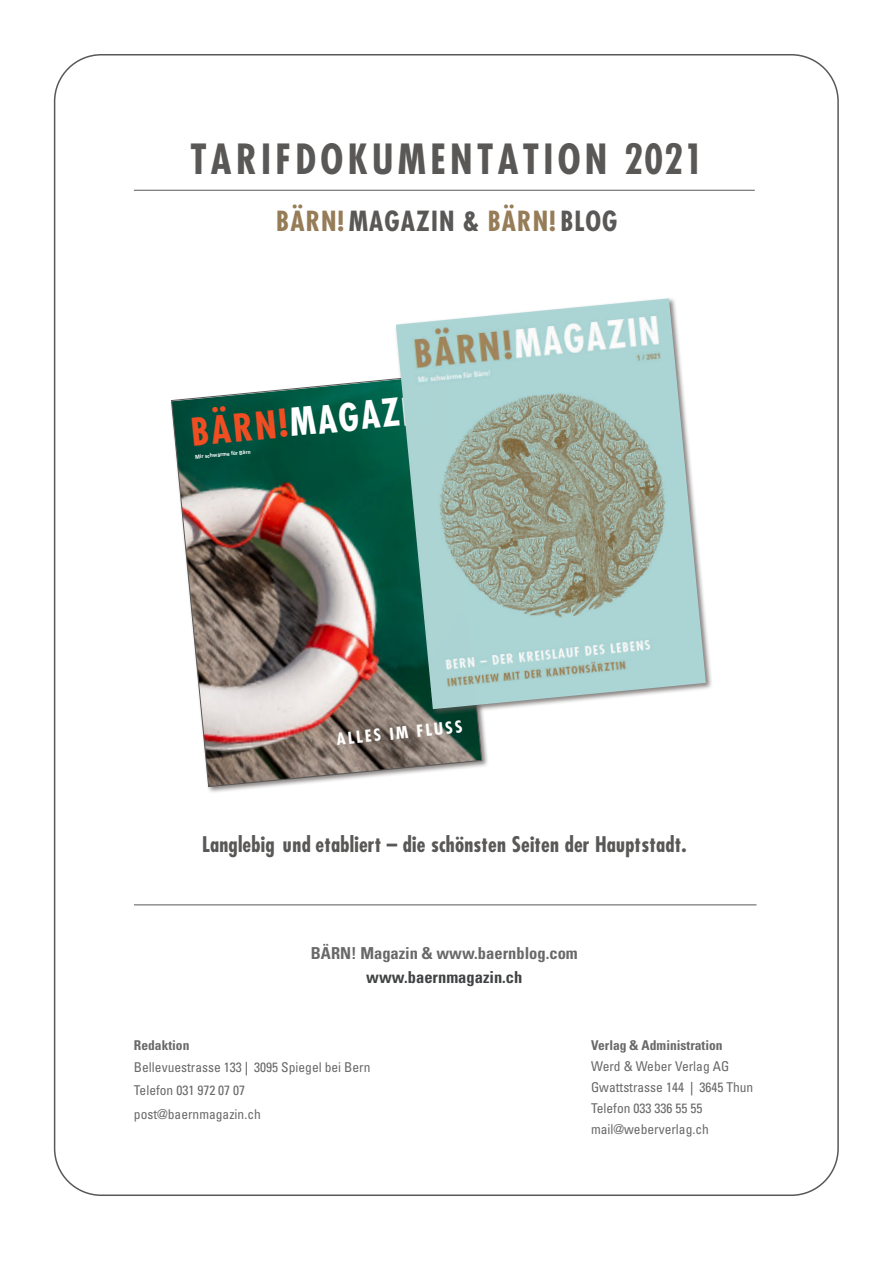
<style>
.page{position:relative;width:893px;height:1263px;background:#fff}
.page>*{position:absolute;margin:0;border:0;box-sizing:border-box;transform-origin:0 0}
.Text{font:700 condensed 40.5px "Futura";letter-spacing:.11em;color:#595857}
.t1{font:700 condensed 37.35px "Futura";color:#fff}
.t2{font:700 condensed 37.35px "Futura";color:#f04d22}
.Text-2{font:700 condensed 27px "Futura";letter-spacing:.04em;color:#595857}
.Text-3{font:700 condensed 21px "Futura";letter-spacing:.01em;color:#595857}
.t3{font:700 condensed 16.5px "Univers LT Std";color:#696969}
.t4{font:700 condensed 16.5px "Univers LT Std";color:#414243}
.t5{font:700 condensed 16.05px "Futura";color:#fff;scale:1.07 1}
.t6{font:condensed 13.5px "Univers LT Std";color:#696969}
.t7{font:700 condensed 13.5px "Univers LT Std";color:#696969}
.t8{font:700 5.55px "Univers LT";color:#fff;scale:.9 1}
.s1{color:#967d58}
.s2{color:#414243}
</style>
<div class="page">
<hr style="left:134px;top:904px;width:622px;height:1px;background:#595857">
<hr style="left:134px;top:190px;width:621px;height:1px;background:#595857">
<div style="left:170px;top:373px;width:319px;height:421px;background:#5f5957;opacity:.75"></div>
<img style="left:171px;top:374px;width:311px;height:413px">
<div style="left:395px;top:297px;width:318px;height:420px;background:#5f5957;opacity:.75"></div>
<img style="left:396px;top:298px;width:310px;height:411px">
<p class="Text" style="left:190px;top:133px;width:514px">TARIFDOKUMENTATION 2021</p>
<p class="Text-2" style="left:276px;top:203px;width:343px"><span class="s1">BÄRN!</span> MAGAZIN &amp; <span class="s1">BÄRN!</span> BLOG</p>
<p class="t2" style="left:189px;top:408px;width:98px;rotate:-5deg">BÄRN!</p>
<p class="t1" style="left:287px;top:399px;width:145px;rotate:-6deg">MAGAZIN</p>
<p class="t8" style="left:195px;top:454px;width:63px;rotate:-6deg">Mir schwärme für Bärn</p>
<p class="t5" style="left:336px;top:729px;width:120px;rotate:-6deg">ALLES IM FLUSS</p>
<p class="Text-3" style="left:202px;top:831px;width:486px">Langlebig und etabliert – die schönsten Seiten der Hauptstadt.</p>
<p class="t3" style="left:311px;top:943px;width:269px">BÄRN! Magazin &amp; www.baernblog.com</p>
<p class="t4" style="left:366px;top:967px;width:158px">www.baernmagazin.ch</p>
<p class="t7" style="left:134px;top:1037px;width:57px">Redaktion</p>
<p class="t6" style="left:134px;top:1059px;width:238px">Bellevuestrasse 133 <span class="s2">|</span> 3095 Spiegel bei Bern</p>
<p class="t6" style="left:134px;top:1081px;width:113px">Telefon 031 972 07 07</p>
<p class="t6" style="left:134px;top:1105px;width:128px">post@baernmagazin.ch</p>
<p class="t7" style="left:591px;top:1036px;width:133px">Verlag &amp; Administration</p>
<p class="t6" style="left:591px;top:1057px;width:140px">Werd &amp; Weber Verlag AG</p>
<p class="t6" style="left:591px;top:1078px;width:164px">Gwattstrasse 144 <span class="s2">|</span> 3645 Thun</p>
<p class="t6" style="left:591px;top:1099px;width:113px">Telefon 033 336 55 55</p>
<p class="t6" style="left:591px;top:1120px;width:119px">mail@weberverlag.ch</p>
</div>
